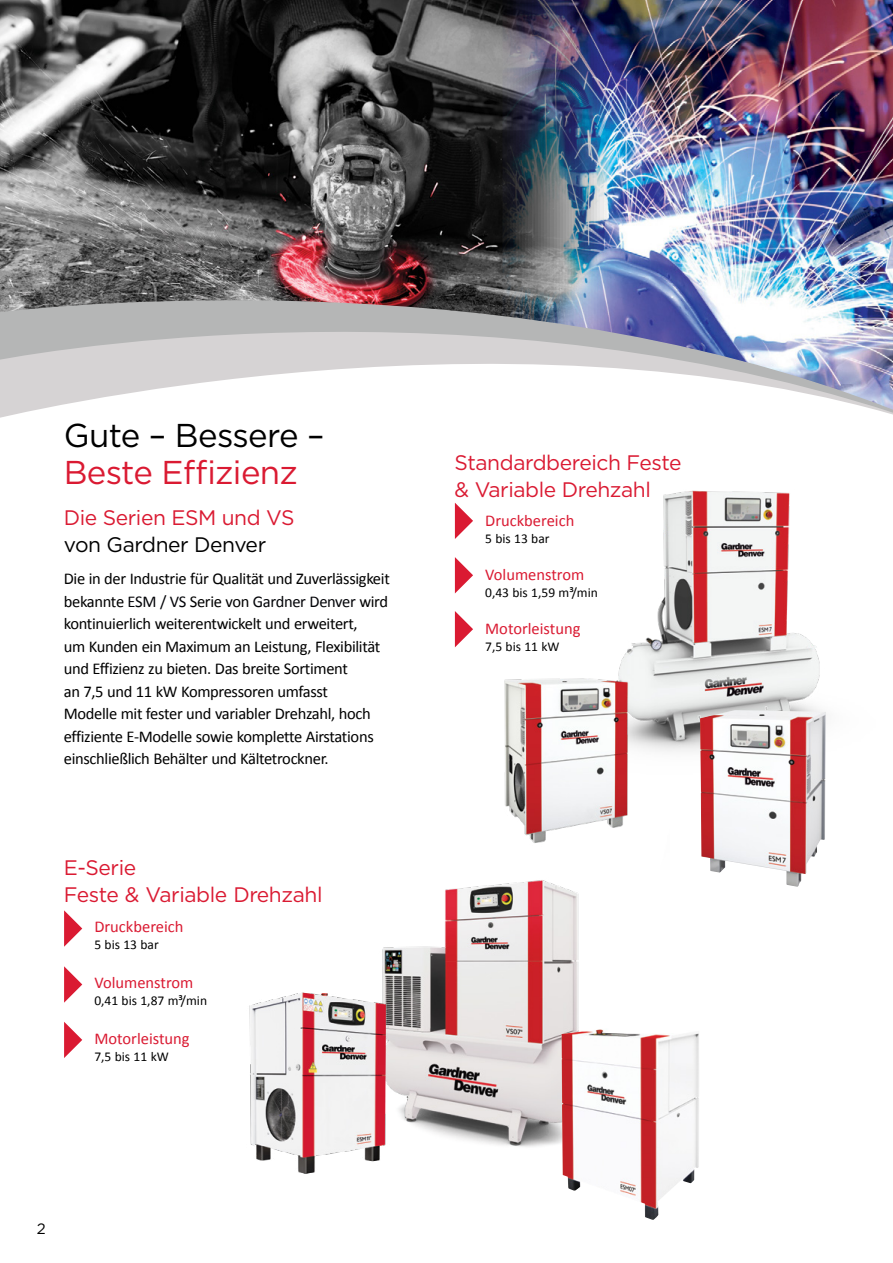
<style>
.page{position:relative;width:893px;height:1263px;background:#fff}
.page>*{position:absolute;margin:0;border:0;box-sizing:border-box;transform-origin:0 0}
.t1{font:33px "Gotham";letter-spacing:-.02em;color:#da1a32}
.t2{font:33px "Gotham";letter-spacing:-.02em;color:#000}
.t3{font:21px/27px "Gotham";letter-spacing:-.02em;color:#da1a32}
.t4{font:21px "Gotham";letter-spacing:-.02em;color:#000}
.t5{font:16.5px/22.5px "Calibri";letter-spacing:-.02em;color:#000}
.t6{font:16.5px "Calibri";color:#da1a32}
.t7{font:15px "Gotham";color:#000}
.t8{font:13.5px "Calibri";color:#000}
.s1{color:#030408}
</style>
<div class="page">
<img style="left:382px;top:880px;width:197px;height:267px">
<img style="left:0;top:0;width:503px;height:248px">
<img style="left:503px;top:0;width:390px;height:248px">
<svg style="left:0;top:248px;width:893px;height:340px"></svg>
<svg style="left:455px;top:557px;width:18px;height:36px"></svg>
<svg style="left:455px;top:503px;width:18px;height:36px"></svg>
<svg style="left:455px;top:611px;width:14px;height:36px"></svg>
<svg style="left:64px;top:966px;width:18px;height:37px"></svg>
<svg style="left:64px;top:910px;width:18px;height:37px"></svg>
<svg style="left:64px;top:1022px;width:18px;height:36px"></svg>
<img style="left:525px;top:435px;width:368px;height:317px">
<img style="left:700px;top:710px;width:126px;height:177px">
<img style="left:469px;top:625px;width:200px;height:218px">
<img style="left:249px;top:975px;width:150px;height:199px">
<img style="left:561px;top:1027px;width:138px;height:193px">
<h1 class="t2" style="left:64px;top:414px;width:262px">Gute – Bessere –</h1>
<h1 class="t1" style="left:64px;top:452px;width:236px">Beste Effizienz</h1>
<p class="t3" style="left:64px;top:504px;width:232px">Die Serien ESM und VS</p>
<p class="t4" style="left:64px;top:532px;width:204px">von Gardner Denver</p>
<p class="t5" style="left:64px;top:567px;width:328px">Die in der Industrie für Qualität und Zuverlässigkeit bekannte <span class="s1">ESM / VS</span> Serie von <span class="s1">Gardner Denver</span> wird kontinuierlich weiterentwickelt und erweitert,<br>um Kunden ein Maximum an Leistung, Flexibilität und Effizienz zu bieten. Das breite Sortiment<br>an 7,5 und 11 kW Kompressoren umfasst<br>Modelle mit fester und variabler Drehzahl, hoch effiziente E-Modelle sowie komplette Airstations einschließlich Behälter und Kältetrockner.</p>
<p class="t3" style="left:64px;top:854px;width:260px">E-Serie<br>Feste &amp; Variable Drehzahl</p>
<p class="t6" style="left:94px;top:915px;width:91px">Druckbereich</p>
<p class="t8" style="left:94px;top:935px;width:66px">5 bis 13 bar</p>
<p class="t6" style="left:94px;top:971px;width:101px">Volumenstrom</p>
<p class="t8" style="left:94px;top:991px;width:114px">0,41 bis 1,87 m³/min</p>
<p class="t6" style="left:94px;top:1027px;width:97px">Motorleistung</p>
<p class="t8" style="left:94px;top:1047px;width:76px">7,5 bis 11 kW</p>
<p class="t7" style="left:37px;top:1219px;width:10px">2</p>
<p class="t3" style="left:455px;top:449px;width:228px">Standardbereich Feste &amp; Variable Drehzahl</p>
<p class="t6" style="left:485px;top:509px;width:91px">Druckbereich</p>
<p class="t8" style="left:485px;top:529px;width:66px">5 bis 13 bar</p>
<p class="t6" style="left:485px;top:563px;width:101px">Volumenstrom</p>
<p class="t8" style="left:485px;top:583px;width:114px">0,43 bis 1,59 m³/min</p>
<p class="t6" style="left:485px;top:617px;width:97px">Motorleistung</p>
<p class="t8" style="left:485px;top:637px;width:76px">7,5 bis 11 kW</p>
</div>
